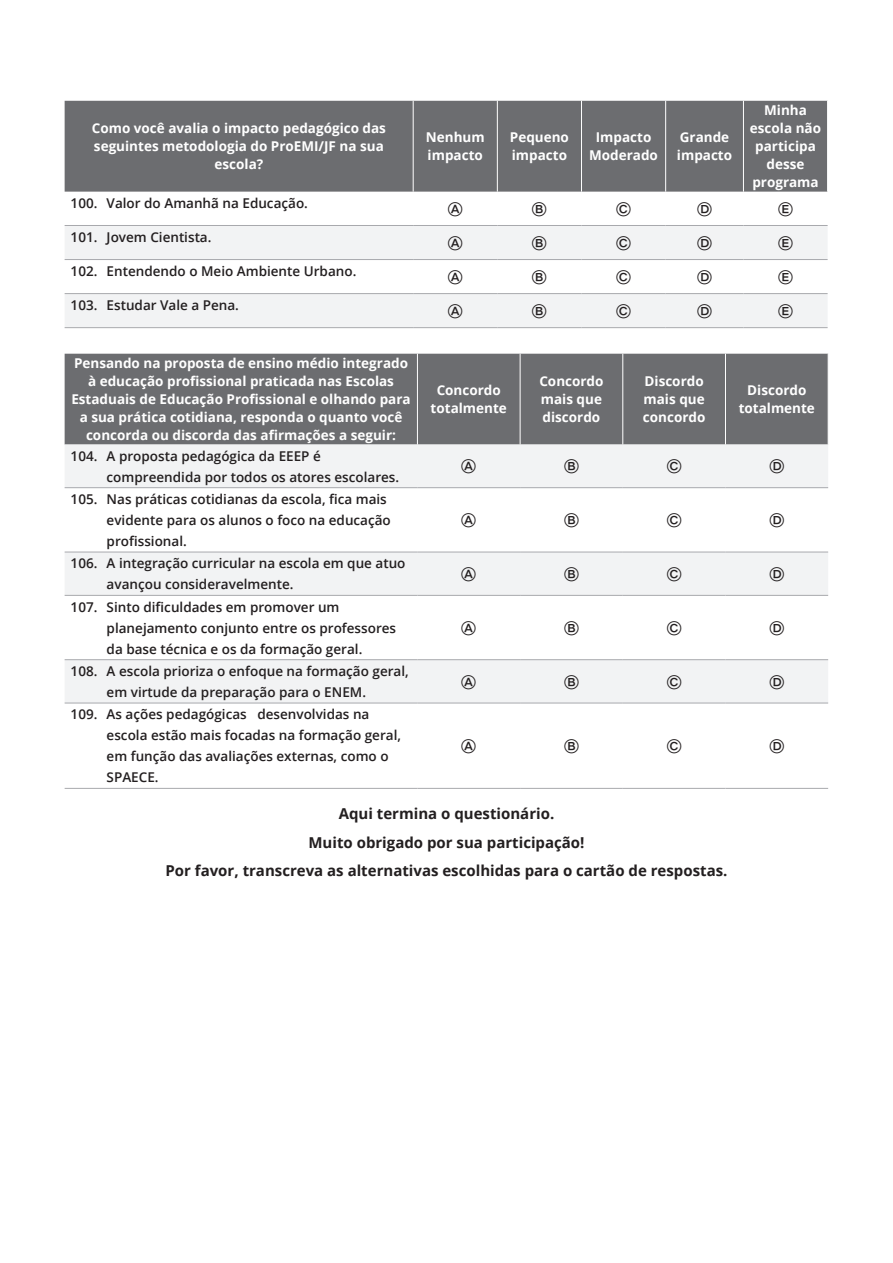
<style>
.page{position:relative;width:893px;height:1263px;background:#fff}
.page>*{position:absolute;margin:0;border:0;box-sizing:border-box;transform-origin:0 0}
.t1{font:700 15px/28.2px "Open Sans";color:#231f20;text-align:center}
.t2{font:600 13.5px/21px "Open Sans";color:#231f20}
.t3{font:700 13.5px/18px "Open Sans";color:#fff;text-align:center}
</style>
<div class="page">
<div style="left:65px;top:101px;width:762px;height:91px;background:#6c6d70"></div>
<svg style="left:65px;top:226px;width:763px;height:101px;fill:#f2f3f4"></svg>
<hr style="left:413px;top:101px;width:1px;height:91px;background:#fff">
<hr style="left:497px;top:101px;width:1px;height:91px;background:#fff">
<hr style="left:581px;top:101px;width:1px;height:91px;background:#fff">
<hr style="left:665px;top:101px;width:1px;height:91px;background:#fff">
<hr style="left:743px;top:101px;width:1px;height:91px;background:#fff">
<hr style="left:65px;top:225px;width:348px;height:1px;background:#a8a9ad">
<hr style="left:413px;top:225px;width:84px;height:1px;background:#a8a9ad">
<hr style="left:497px;top:225px;width:84px;height:1px;background:#a8a9ad">
<hr style="left:581px;top:225px;width:85px;height:1px;background:#a8a9ad">
<hr style="left:666px;top:225px;width:77px;height:1px;background:#a8a9ad">
<hr style="left:743px;top:225px;width:85px;height:1px;background:#a8a9ad">
<hr style="left:65px;top:259px;width:348px;height:1px;background:#a8a9ad">
<hr style="left:413px;top:259px;width:84px;height:1px;background:#a8a9ad">
<hr style="left:497px;top:259px;width:84px;height:1px;background:#a8a9ad">
<hr style="left:581px;top:259px;width:85px;height:1px;background:#a8a9ad">
<hr style="left:666px;top:259px;width:77px;height:1px;background:#a8a9ad">
<hr style="left:743px;top:259px;width:85px;height:1px;background:#a8a9ad">
<hr style="left:65px;top:293px;width:348px;height:1px;background:#a8a9ad">
<hr style="left:413px;top:293px;width:84px;height:1px;background:#a8a9ad">
<hr style="left:497px;top:293px;width:84px;height:1px;background:#a8a9ad">
<hr style="left:581px;top:293px;width:85px;height:1px;background:#a8a9ad">
<hr style="left:666px;top:293px;width:77px;height:1px;background:#a8a9ad">
<hr style="left:743px;top:293px;width:85px;height:1px;background:#a8a9ad">
<hr style="left:65px;top:327px;width:348px;height:1px;background:#a8a9ad">
<hr style="left:413px;top:327px;width:84px;height:1px;background:#a8a9ad">
<hr style="left:497px;top:327px;width:84px;height:1px;background:#a8a9ad">
<hr style="left:581px;top:327px;width:85px;height:1px;background:#a8a9ad">
<hr style="left:666px;top:327px;width:77px;height:1px;background:#a8a9ad">
<hr style="left:743px;top:327px;width:85px;height:1px;background:#a8a9ad">
<div style="left:65px;top:354px;width:763px;height:90px;background:#6c6d70"></div>
<svg style="left:65px;top:444px;width:763px;height:259px;fill:#f2f3f4"></svg>
<hr style="left:417px;top:354px;width:1px;height:90px;background:#fff">
<hr style="left:520px;top:354px;width:1px;height:90px;background:#fff">
<hr style="left:622px;top:354px;width:1px;height:90px;background:#fff">
<hr style="left:725px;top:354px;width:1px;height:90px;background:#fff">
<hr style="left:65px;top:487px;width:352px;height:1px;background:#a8a9ad">
<hr style="left:417px;top:487px;width:103px;height:1px;background:#a8a9ad">
<hr style="left:520px;top:487px;width:103px;height:1px;background:#a8a9ad">
<hr style="left:623px;top:487px;width:102px;height:1px;background:#a8a9ad">
<hr style="left:725px;top:487px;width:103px;height:1px;background:#a8a9ad">
<hr style="left:65px;top:552px;width:352px;height:1px;background:#a8a9ad">
<hr style="left:417px;top:552px;width:103px;height:1px;background:#a8a9ad">
<hr style="left:520px;top:552px;width:103px;height:1px;background:#a8a9ad">
<hr style="left:623px;top:552px;width:102px;height:1px;background:#a8a9ad">
<hr style="left:725px;top:552px;width:103px;height:1px;background:#a8a9ad">
<hr style="left:65px;top:595px;width:352px;height:1px;background:#a8a9ad">
<hr style="left:417px;top:595px;width:103px;height:1px;background:#a8a9ad">
<hr style="left:520px;top:595px;width:103px;height:1px;background:#a8a9ad">
<hr style="left:623px;top:595px;width:102px;height:1px;background:#a8a9ad">
<hr style="left:725px;top:595px;width:103px;height:1px;background:#a8a9ad">
<hr style="left:65px;top:659px;width:352px;height:1px;background:#a8a9ad">
<hr style="left:417px;top:659px;width:103px;height:1px;background:#a8a9ad">
<hr style="left:520px;top:659px;width:103px;height:1px;background:#a8a9ad">
<hr style="left:623px;top:659px;width:102px;height:1px;background:#a8a9ad">
<hr style="left:725px;top:659px;width:103px;height:1px;background:#a8a9ad">
<hr style="left:65px;top:703px;width:352px;height:1px;background:#a8a9ad">
<hr style="left:417px;top:703px;width:103px;height:1px;background:#a8a9ad">
<hr style="left:520px;top:703px;width:103px;height:1px;background:#a8a9ad">
<hr style="left:623px;top:703px;width:102px;height:1px;background:#a8a9ad">
<hr style="left:725px;top:703px;width:103px;height:1px;background:#a8a9ad">
<hr style="left:65px;top:788px;width:352px;height:1px;background:#a8a9ad">
<hr style="left:417px;top:788px;width:103px;height:1px;background:#a8a9ad">
<hr style="left:520px;top:788px;width:103px;height:1px;background:#a8a9ad">
<hr style="left:623px;top:788px;width:102px;height:1px;background:#a8a9ad">
<hr style="left:725px;top:788px;width:103px;height:1px;background:#a8a9ad">
<svg style="left:448px;top:236px;width:14px;height:14px"></svg>
<svg style="left:532px;top:236px;width:14px;height:14px"></svg>
<svg style="left:616px;top:236px;width:15px;height:14px"></svg>
<svg style="left:697px;top:236px;width:15px;height:14px"></svg>
<svg style="left:778px;top:236px;width:15px;height:14px"></svg>
<svg style="left:448px;top:270px;width:14px;height:14px"></svg>
<svg style="left:532px;top:270px;width:14px;height:14px"></svg>
<svg style="left:616px;top:270px;width:15px;height:14px"></svg>
<svg style="left:697px;top:270px;width:15px;height:14px"></svg>
<svg style="left:778px;top:270px;width:15px;height:14px"></svg>
<svg style="left:448px;top:304px;width:14px;height:14px"></svg>
<svg style="left:532px;top:304px;width:14px;height:14px"></svg>
<svg style="left:616px;top:304px;width:15px;height:14px"></svg>
<svg style="left:697px;top:304px;width:15px;height:14px"></svg>
<svg style="left:778px;top:304px;width:15px;height:14px"></svg>
<svg style="left:462px;top:460px;width:14px;height:14px"></svg>
<svg style="left:564px;top:460px;width:15px;height:14px"></svg>
<svg style="left:667px;top:460px;width:14px;height:14px"></svg>
<svg style="left:770px;top:460px;width:14px;height:14px"></svg>
<svg style="left:462px;top:513px;width:14px;height:15px"></svg>
<svg style="left:564px;top:513px;width:15px;height:15px"></svg>
<svg style="left:667px;top:513px;width:14px;height:15px"></svg>
<svg style="left:770px;top:513px;width:14px;height:15px"></svg>
<svg style="left:462px;top:567px;width:14px;height:14px"></svg>
<svg style="left:564px;top:567px;width:15px;height:14px"></svg>
<svg style="left:667px;top:567px;width:14px;height:14px"></svg>
<svg style="left:770px;top:567px;width:14px;height:14px"></svg>
<svg style="left:462px;top:621px;width:14px;height:14px"></svg>
<svg style="left:564px;top:621px;width:15px;height:14px"></svg>
<svg style="left:667px;top:621px;width:14px;height:14px"></svg>
<svg style="left:770px;top:621px;width:14px;height:14px"></svg>
<svg style="left:462px;top:675px;width:14px;height:14px"></svg>
<svg style="left:564px;top:675px;width:15px;height:14px"></svg>
<svg style="left:667px;top:675px;width:14px;height:14px"></svg>
<svg style="left:770px;top:675px;width:14px;height:14px"></svg>
<p class="t3" style="left:92px;top:119px;width:296px">Como você avalia o impacto pedagógico das seguintes metodologia do ProEMI/JF na sua escola?</p>
<p class="t3" style="left:426px;top:128px;width:60px;text-align:left">Nenhum impacto</p>
<p class="t3" style="left:510px;top:128px;width:61px;text-align:left">Pequeno impacto</p>
<p class="t3" style="left:589px;top:128px;width:70px">Impacto<br>Moderado</p>
<p class="t3" style="left:677px;top:128px;width:57px;text-align:left">Grande impacto</p>
<p class="t2" style="left:71px;top:192px;width:239px">100. Valor do Amanhã na Educação.</p>
<p class="t2" style="left:71px;top:226px;width:142px">101. Jovem Cientista.</p>
<p class="t2" style="left:71px;top:260px;width:287px">102. Entendendo o Meio Ambiente Urbano.</p>
<p class="t2" style="left:71px;top:294px;width:170px">103. Estudar Vale a Pena.</p>
<p class="t3" style="left:750px;top:101px;width:73px">Minha escola não participa desse programa</p>
<p class="t3" style="left:71px;top:354px;width:341px">Pensando na proposta de ensino médio integrado à educação profissional praticada nas Escolas Estaduais de Educação Profissional e olhando para a sua prática cotidiana, responda o quanto você concorda ou discorda das afirmações a seguir:</p>
<p class="t3" style="left:431px;top:381px;width:78px">Concordo totalmente</p>
<p class="t3" style="left:539px;top:372px;width:66px;text-align:justify">Concordo mais que discordo</p>
<p class="t3" style="left:643px;top:372px;width:64px;text-align:left">Discordo mais que concordo</p>
<p class="t3" style="left:739px;top:381px;width:78px">Discordo totalmente</p>
<p class="t2" style="left:107px;top:445px;width:294px;text-indent:-36px">104. A proposta pedagógica da EEEP é compreendida por todos os atores escolares.</p>
<p class="t2" style="left:107px;top:488px;width:286px;text-indent:-36px">105. Nas práticas cotidianas da escola, fica mais evidente para os alunos o foco na educação profissional.</p>
<p class="t2" style="left:107px;top:553px;width:300px;text-indent:-36px">106. A integração curricular na escola em que atuo avançou consideravelmente.</p>
<p class="t2" style="left:107px;top:596px;width:291px;text-indent:-36px">107. Sinto dificuldades em promover um planejamento conjunto entre os professores da base técnica e os da formação geral.</p>
<p class="t2" style="left:71px;top:660px;width:340px;text-align:center">108. A escola prioriza o enfoque na formação geral, em virtude da preparação para o ENEM.</p>
<p class="t2" style="left:107px;top:704px;width:296px;text-indent:-36px">109. As ações pedagógicas desenvolvidas na escola estão mais focadas na formação geral, em função das avaliações externas, como o SPAECE.</p>
<p class="t1" style="left:165px;top:799px;width:563px">Aqui termina o questionário.<br>Muito obrigado por sua participação!<br>Por favor, transcreva as alternativas escolhidas para o cartão de respostas.</p>
</div>
